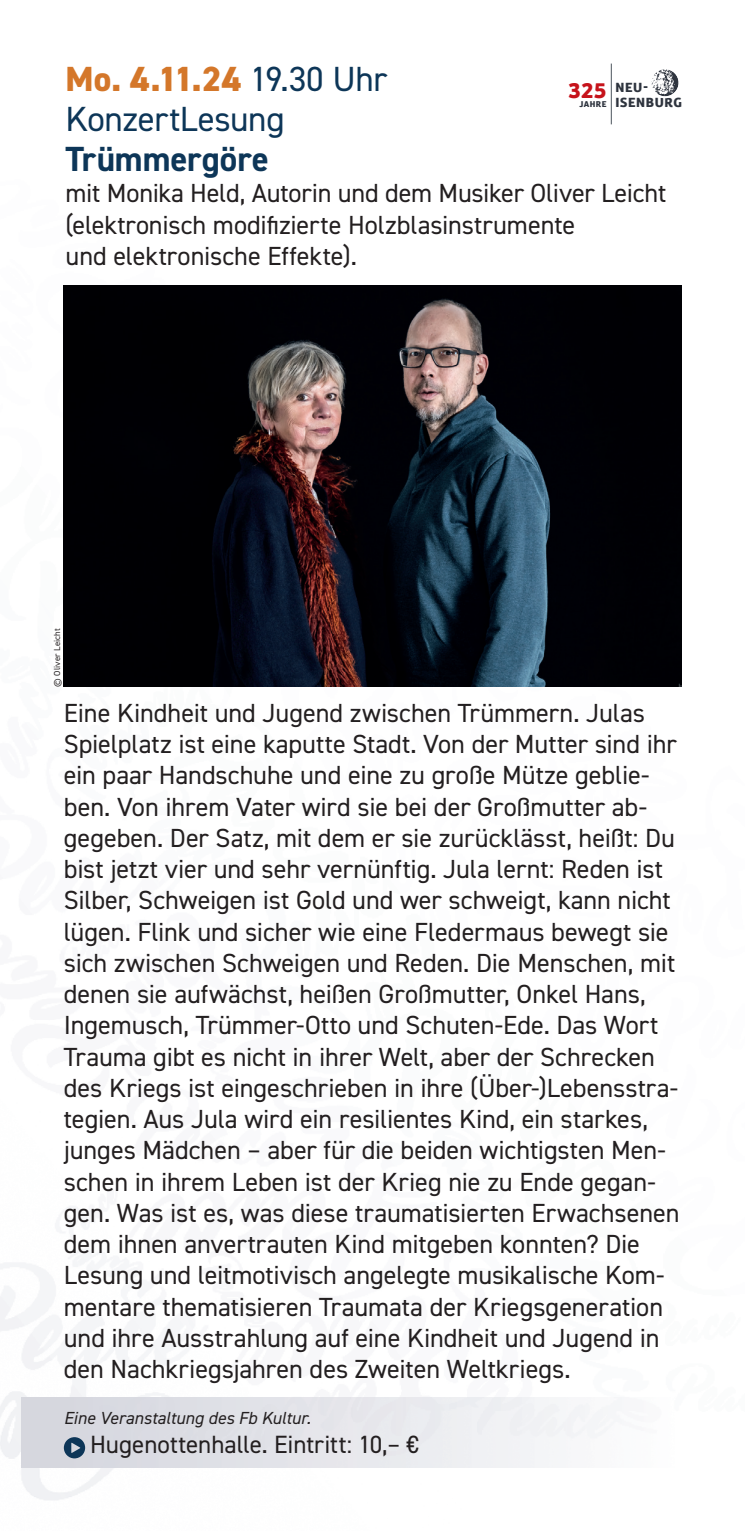
<style>
.page{position:relative;width:745px;height:1531px;background:#fff}
.page>*{position:absolute;margin:0;border:0;box-sizing:border-box;transform-origin:0 0}
.t1{font:35px/40px "DIN2014";letter-spacing:-.015em;color:#0d3658}
.t2{font:700 35px "DIN2014";color:#0d3658}
.t3{font:26.25px/31.2px "DIN2014";letter-spacing:-.005em;color:#231f20}
.t4{font:25px "DIN2014";letter-spacing:-.005em;color:#231f20}
.t5{font:800 21px "Calmetta";color:#c6131b}
.t6{font:italic 17.5px "DIN2014";letter-spacing:.005em;color:#231f20}
.t7{font:800 12.75px/14.8px "Calmetta";letter-spacing:.05em;color:#2e343e}
.t8{font:8.75px "DIN2014";letter-spacing:.015em;color:#231f20}
.t9{font:800 8.25px "Calmetta";letter-spacing:.05em;color:#2e343e}
.s1{font-weight:800;color:#d4772a}
</style>
<div class="page">
<img style="left:0;top:63px;width:682px;height:1437px">
<img style="left:64px;top:285px;width:616px;height:402px">
<img style="left:21px;top:1398px;width:659px;height:69px">
<svg style="left:64px;top:1437px;width:21px;height:21px"></svg>
<hr style="left:610px;top:64px;width:1px;height:60px;background:#4c545d">
<svg style="left:650px;top:68px;width:29px;height:29px"></svg>
<img style="left:651px;top:69px;width:27px;height:27px;border-radius:14px">
<div style="left:649px;top:67px;width:31px;height:31px;border:2px solid #fff;border-radius:50%"></div>
<h1 class="t1" style="left:66px;top:58px;width:323px"><span class="s1">Mo. 4.11.24</span> 19.30 Uhr<br>KonzertLesung</h1>
<h1 class="t2" style="left:66px;top:136px;width:205px">Trümmergöre</h1>
<p class="t3" style="left:66px;top:177px;width:601px">mit Monika Held, Autorin und dem Musiker Oliver Leicht (elektronisch modifizierte Holzblasinstrumente<br>und elektronische Effekte).</p>
<p class="t7" style="left:615px;top:80px;width:68px">NEU-<br>ISENBURG</p>
<p class="t5" style="left:568px;top:77px;width:39px">325</p>
<p class="t9" style="left:579px;top:99px;width:28px">JAHRE</p>
<p class="t8" style="left:51px;top:687px;width:60px;rotate:-90deg">© Oliver Leicht</p>
<p class="t3" style="left:64px;top:697px;width:617px">Eine Kindheit und Jugend zwischen Trümmern. Julas Spielplatz ist eine kaputte Stadt. Von der Mutter sind ihr ein paar Handschuhe und eine zu große Mütze geblie&shy;ben. Von ihrem Vater wird sie bei der Großmutter ab&shy;gegeben. Der Satz, mit dem er sie zurücklässt, heißt: Du bist jetzt vier und sehr vernünftig. Jula lernt: Reden ist Silber, Schweigen ist Gold und wer schweigt, kann nicht lügen. Flink und sicher wie eine Fledermaus bewegt sie sich zwischen Schweigen und Reden. Die Menschen, mit denen sie aufwächst, heißen Großmutter, Onkel Hans, Ingemusch, Trümmer-Otto und Schuten-Ede. Das Wort Trauma gibt es nicht in ihrer Welt, aber der Schrecken des Kriegs ist eingeschrieben in ihre (Über-)Lebensstra&shy;tegien. Aus Jula wird ein resilientes Kind, ein starkes, junges Mädchen – aber für die beiden wichtigsten Men&shy;schen in ihrem Leben ist der Krieg nie zu Ende gegan&shy;gen. Was ist es, was diese traumatisierten Erwachsenen dem ihnen anvertrauten Kind mitgeben konnten? Die Lesung und leitmotivisch angelegte musikalische Kom&shy;mentare thematisieren Traumata der Kriegsgeneration und ihre Ausstrahlung auf eine Kindheit und Jugend in den Nachkriegsjahren des Zweiten Weltkriegs.</p>
<p class="t6" style="left:64px;top:1407px;width:248px">Eine Veranstaltung des Fb Kultur.</p>
<p class="t4" style="left:90px;top:1429px;width:330px">Hugenottenhalle. Eintritt: 10,– €</p>
</div>
